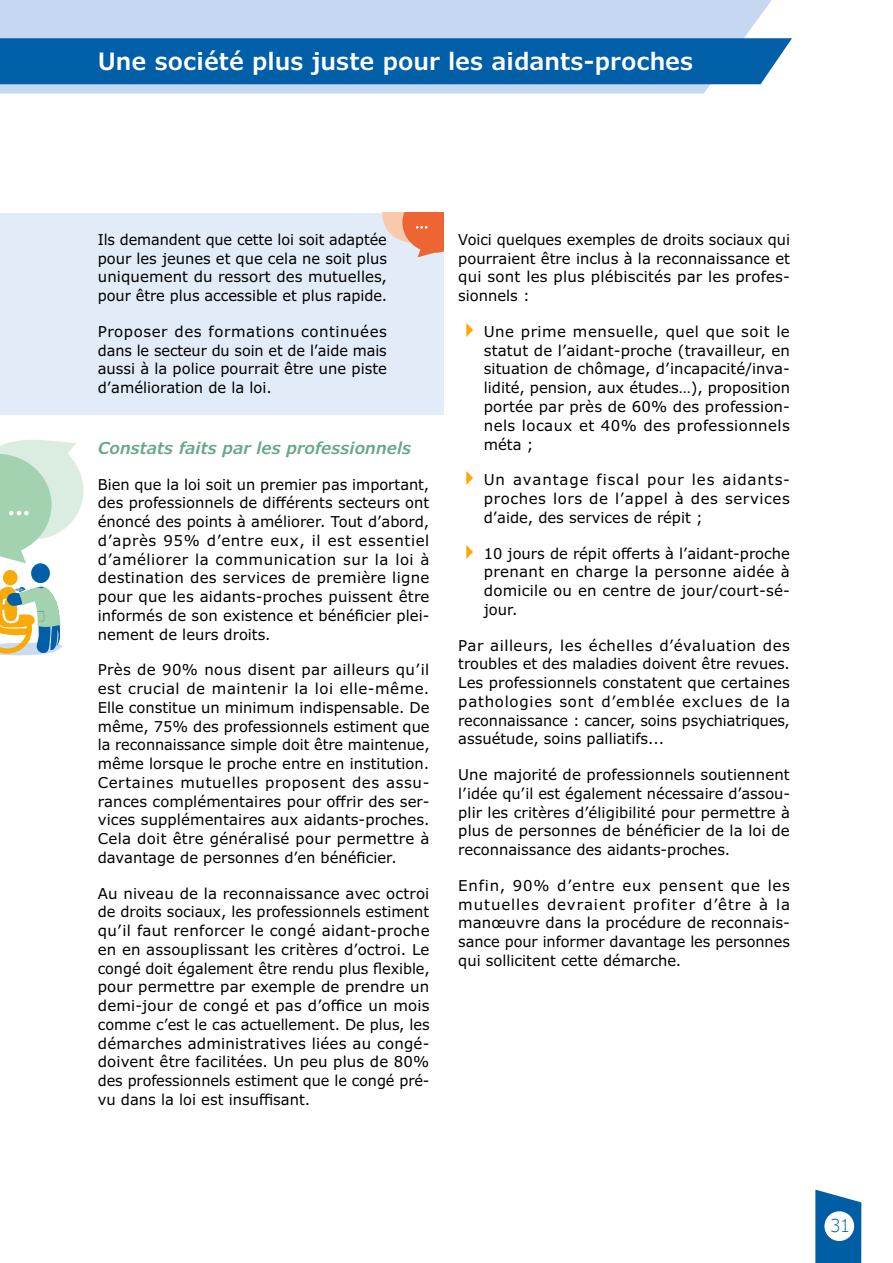
<style>
.page{position:relative;width:893px;height:1263px;background:#fff}
.page>*{position:absolute;margin:0;border:0;box-sizing:border-box;transform-origin:0 0}
.t1{font:36.3px "Myriad Pro";color:#fff}
.t2{font:600 24px "Verdana Pro";color:#fff}
.t3{font:300 18px "Verdana Pro";color:#005fa7}
.t4{font:italic 600 16.5px "Verdana Pro";color:#68a88a}
.t5{font:15px/18.8px "Verdana Pro";color:#000;text-align:justify}
.t6{font:15px/18.8px "Verdana Pro";color:#000;text-align:justify;scale:.96 1}
</style>
<div class="page">
<svg style="left:0;top:0;width:772px;height:94px;background:#c7d8f1"></svg>
<svg style="left:815px;top:1189px;width:46px;height:74px;background:#2173af"></svg>
<div style="left:824px;top:1211px;width:30px;height:30px;background:#fff;border-radius:50%"></div>
<div style="left:0;top:38px;width:792px;height:46px;background:#005fa7"></div>
<div style="left:0;top:213px;width:443px;height:202px;background:#e2ebf8"></div>
<div style="left:3px;top:570px;width:15px;height:16px;background:#f8ab08;border-radius:50%"></div>
<div style="left:31px;top:563px;width:19px;height:20px;background:#005fa7;border-radius:50%"></div>
<svg style="left:0;top:584px;width:62px;height:71px"></svg>
<svg style="left:0;top:440px;width:83px;height:123px"></svg>
<svg style="left:382px;top:213px;width:61px;height:44px"></svg>
<h1 class="t1" style="left:8px;top:480px;width:24px">...</h1>
<h2 class="t2" style="left:98px;top:46px;width:597px">Une société plus juste pour les aidants-proches</h2>
<p class="t6" style="left:98px;top:230px;width:303px">Ils demandent que cette loi soit adaptée pour les jeunes et que cela ne soit plus uniquement du ressort des mutuelles, pour être plus accessible et plus rapide.</p>
<p class="t5" style="left:98px;top:322px;width:291px">Proposer des formations continuées dans le secteur du soin et de l’aide mais aussi à la police pourrait être une piste d’amélioration de la loi.</p>
<p class="t4" style="left:98px;top:437px;width:315px">Constats faits par les professionnels</p>
<p class="t5" style="left:98px;top:475px;width:333px">Bien que la loi soit un premier pas important, des professionnels de différents secteurs ont énoncé des points à améliorer. Tout d’abord, d’après 95% d’entre eux, il est essentiel d’améliorer la communication sur la loi à destination des services de première ligne pour que les aidants-proches puissent être informés de son existence et bénéficier plei&shy;nement de leurs droits.</p>
<p class="t5" style="left:98px;top:661px;width:333px">Près de 90% nous disent par ailleurs qu’il est crucial de maintenir la loi elle-même.<br>Elle constitue un minimum indispensable. De même, 75% des professionnels estiment que la reconnaissance simple doit être maintenue, même lorsque le proche entre en institution.<br>Certaines mutuelles proposent des assu&shy;rances complémentaires pour offrir des ser&shy;vices supplémentaires aux aidants-proches.<br>Cela doit être généralisé pour permettre à davantage de personnes d’en bénéficier.</p>
<p class="t5" style="left:98px;top:884px;width:333px">Au niveau de la reconnaissance avec octroi de droits sociaux, les professionnels estiment qu’il faut renforcer le congé aidant-proche en en assouplissant les critères d’octroi. Le congé doit également être rendu plus flexible, pour permettre par exemple de prendre un demi-jour de congé et pas d’office un mois comme c’est le cas actuellement. De plus, les démarches administratives liées au congé&shy;doivent être facilitées. Un peu plus de 80% des professionnels estiment que le congé pré&shy;vu dans la loi est insuffisant.</p>
<p class="t5" style="left:458px;top:230px;width:333px">Voici quelques exemples de droits sociaux qui pourraient être inclus à la reconnaissance et qui sont les plus plébiscités par les profes&shy;sionnels :</p>
<p class="t5" style="left:484px;top:322px;width:308px">Une prime mensuelle, quel que soit le statut de l’aidant-proche (travailleur, en situation de chômage, d’incapacité/inva&shy;lidité, pension, aux études…), proposition portée par près de 60% des profession&shy;nels locaux et 40% des professionnels méta ;</p>
<p class="t5" style="left:484px;top:471px;width:308px">Un avantage fiscal pour les aidants&shy;proches lors de l’appel à des services d’aide, des services de répit ;</p>
<p class="t5" style="left:484px;top:544px;width:308px">10 jours de répit offerts à l’aidant-proche prenant en charge la personne aidée à domicile ou en centre de jour/court-sé&shy;jour.</p>
<p class="t5" style="left:458px;top:636px;width:333px">Par ailleurs, les échelles d’évaluation des troubles et des maladies doivent être revues.<br>Les professionnels constatent que certaines pathologies sont d’emblée exclues de la reconnaissance : cancer, soins psychiatriques, assuétude, soins palliatifs...</p>
<p class="t5" style="left:458px;top:765px;width:333px">Une majorité de professionnels soutiennent l’idée qu’il est également nécessaire d’assou&shy;plir les critères d’éligibilité pour permettre à plus de personnes de bénéficier de la loi de reconnaissance des aidants-proches.</p>
<p class="t5" style="left:458px;top:876px;width:333px">Enfin, 90% d’entre eux pensent que les mutuelles devraient profiter d’être à la manœuvre dans la procédure de reconnais&shy;sance pour informer davantage les personnes qui sollicitent cette démarche.</p>
<p class="t3" style="left:831px;top:1214px;width:21px">31</p>
</div>
